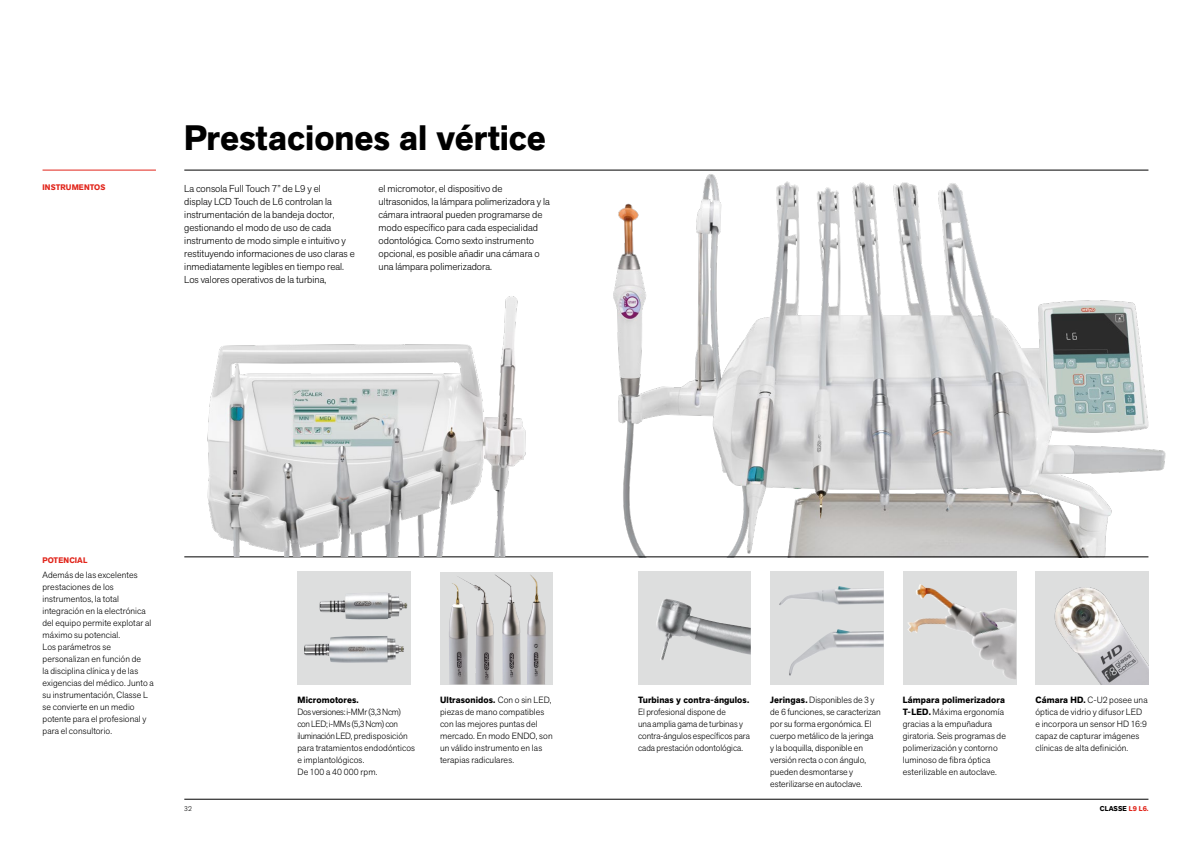
<style>
.page{position:relative;width:1191px;height:842px;background:#fff}
.page>*{position:absolute;margin:0;border:0;box-sizing:border-box;transform-origin:0 0}
.Titolo{font:700 35px "Akzid Grtsk Next";color:#000}
.Testo{font:300 10px/13px "Akzid Grtsk Next";color:#000}
.Testo_descrizione{font:300 9px/12px "Akzid Grtsk Next";letter-spacing:.01em;color:#000}
.Titoletto{font:700 8px "Akzid Grtsk Next";letter-spacing:.01em;color:#e1251b}
.diciture_fondo_pagin{font:700 7px "Akzid Grtsk Next";letter-spacing:.01em;color:#000}
.diciture_fondo_pagin-2{font:300 7px "Akzid Grtsk Next";color:#000}
.s1{font-weight:700}
.s2{color:#e1251b}
</style>
<div class="page">
<img style="left:594px;top:169px;width:572px;height:388px">
<hr style="left:184px;top:170px;width:964px;height:1px;background:#000">
<hr style="left:184px;top:799px;width:964px;height:1px;background:#000">
<hr style="left:43px;top:170px;width:113px;height:1px;background:#e1251b">
<hr style="left:184px;top:557px;width:964px;height:1px;background:#000">
<div style="left:902px;top:571px;width:114px;height:113px;background:#dddede"></div>
<img style="left:908px;top:584px;width:108px;height:95px">
<div style="left:770px;top:571px;width:113px;height:113px;background:#dddede"></div>
<img style="left:779px;top:586px;width:104px;height:90px">
<div style="left:297px;top:571px;width:114px;height:113px;background:#dddede"></div>
<img style="left:304px;top:636px;width:100px;height:27px">
<img style="left:1035px;top:571px;width:113px;height:113px">
<div style="left:638px;top:571px;width:112px;height:113px;background:#dddede"></div>
<img style="left:656px;top:599px;width:94px;height:61px">
<div style="left:440px;top:572px;width:112px;height:112px;background:#dddede"></div>
<img style="left:457px;top:576px;width:37px;height:108px">
<img style="left:495px;top:574px;width:25px;height:110px">
<img style="left:527px;top:575px;width:18px;height:109px">
<img style="left:449px;top:583px;width:18px;height:101px">
<img style="left:194px;top:296px;width:349px;height:261px">
<img style="left:320px;top:593px;width:87px;height:26px">
<p class="Titolo" style="left:184px;top:115px;width:363px">Prestaciones al vértice</p>
<p class="Titoletto" style="left:43px;top:182px;width:64px">INSTRUMENTOS</p>
<p class="Testo" style="left:184px;top:182px;width:172px">La consola Full Touch 7” de L9 y el<br>display LCD Touch de L6 controlan la instrumentación de la bandeja doctor, gestionando el modo de uso de cada instrumento de modo simple e intuitivo y restituyendo informaciones de uso claras e inmediatamente legibles en tiempo real.</p>
<p class="Testo" style="left:184px;top:273px;width:143px">Los valores operativos de la turbina,</p>
<p class="Testo" style="left:378px;top:182px;width:173px">el micromotor, el dispositivo de ultrasonidos, la lámpara polimerizadora y la cámara intraoral pueden programarse de modo específico para cada especialidad odontológica. Como sexto instrumento opcional, es posible añadir una cámara o una lámpara polimerizadora.</p>
<p class="Titoletto" style="left:43px;top:555px;width:46px">POTENCIAL</p>
<p class="Testo_descrizione" style="left:43px;top:569px;width:113px">Además de las excelentes prestaciones de los instrumentos, la total integración en la electrónica del equipo permite explotar al máximo su potencial.<br>Los parámetros se personalizan en función de<br>la disciplina clínica y de las exigencias del médico. Junto a su instrumentación, Classe L se convierte en un medio potente para el profesional y para el consultorio.</p>
<p class="Testo_descrizione" style="left:297px;top:693px;width:119px"><span class="s1">Micromotores.<br></span>Dos versiones: i-MMr (3,3 Ncm) con LED; i-MMs (5,3 Ncm) con iluminación LED, predisposición para tratamientos endodónticos e implantológicos.<br>De 100 a 40 000 rpm.</p>
<p class="Testo_descrizione" style="left:638px;top:693px;width:113px"><span class="s1">Turbinas y contra-ángulos.<br></span>El profesional dispone de<br>una amplia gama de turbinas y contra-ángulos específicos para cada prestación odontológica.</p>
<p class="Testo_descrizione" style="left:440px;top:693px;width:114px"><span class="s1">Ultrasonidos.</span> Con o sin LED, piezas de mano compatibles con las mejores puntas del mercado. En modo ENDO, son un válido instrumento en las terapias radiculares.</p>
<p class="Testo_descrizione" style="left:902px;top:693px;width:105px"><span class="s1">Lámpara polimerizadora<br>T-LED.</span> Máxima ergonomía gracias a la empuñadura giratoria. Seis programas de polimerización y contorno luminoso de fibra óptica esterilizable en autoclave.</p>
<p class="Testo_descrizione" style="left:770px;top:693px;width:112px"><span class="s1">Jeringas.</span> Disponibles de 3 y de 6 funciones, se caracterizan por su forma ergonómica. El cuerpo metálico de la jeringa<br>y la boquilla, disponible en versión recta o con ángulo, pueden desmontarse y esterilizarse en autoclave.</p>
<p class="Testo_descrizione" style="left:1035px;top:693px;width:114px"><span class="s1">Cámara HD.</span> C-U2 posee una óptica de vidrio y difusor LED e incorpora un sensor HD 16:9 capaz de capturar imágenes clínicas de alta definición.</p>
<p class="diciture_fondo_pagin-2" style="left:184px;top:804px;width:9px">32</p>
<p class="diciture_fondo_pagin" style="left:1100px;top:804px;width:50px">CLASSE <span class="s2">L9 L6.</span></p>
</div>
